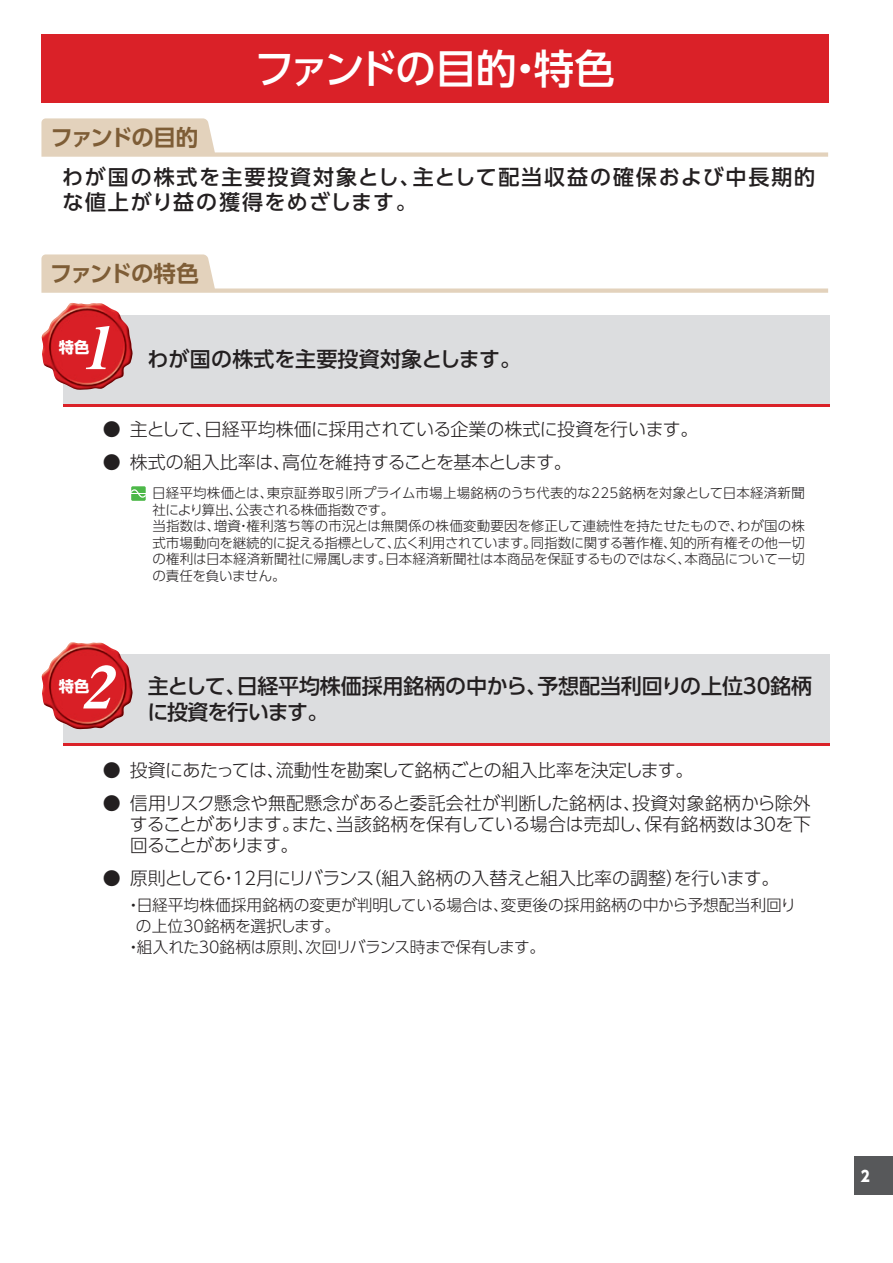
<style>
.page{position:relative;width:893px;height:1263px;background:#fff}
.page>*{position:absolute;margin:0;border:0;box-sizing:border-box;transform-origin:0 0}
.t1{font:italic 58.5px "Midashi Min Pr 5 MA31";color:#fff;scale:1.04 1}
.t2{font:500 40.5px "UD Shin Go Pro";letter-spacing:-.06em;color:#fff}
.t3{font:700 22.5px "UD Shin Go Pro De";letter-spacing:-.07em;color:#7e5d36}
.t4{font:500 21px/25.5px "UD Shin Go Pro";letter-spacing:.01em;color:#231f20}
.t5{font:500 21px/25.5px "UD Shin Go Pro";letter-spacing:.09em;color:#231f20}
.t6{font:300 18px/21px "UD Shin Go Pro";letter-spacing:-.025em;color:#231f20;text-align:justify}
.t7{font:300 15.75px "UD Shin Go Pro";color:#231f20}
.t8{font:300 15.75px "UD Shin Go Pro";letter-spacing:-.02em;color:#231f20}
.t9{font:700 15.3px "UD Shin Go Pro";color:#fff}
.t10{font:800 15px "UD Shin Go Pro";color:#fff;scale:.9 1}
.t11{font:300 13.5px/16.5px "UD Shin Go Pro";color:#231f20}
.s1{font-size:18px}
</style>
<div class="page">
<div style="left:855px;top:1157px;width:38px;height:38px;background:#57585a"></div>
<svg style="left:41px;top:118px;width:787px;height:39px"></svg>
<svg style="left:41px;top:254px;width:787px;height:39px"></svg>
<div style="left:63px;top:315px;width:766px;height:92px;background:#dcdddf"></div>
<hr style="left:63px;top:404px;width:766px;height:3px;background:#da2128">
<img style="left:41px;top:303px;width:92px;height:87px">
<div style="left:131px;top:486px;width:15px;height:15px;background:#4cb848"></div>
<svg style="left:131px;top:489px;width:15px;height:9px"></svg>
<div style="left:63px;top:655px;width:766px;height:91px;background:#dcdddf"></div>
<hr style="left:63px;top:743px;width:766px;height:3px;background:#da2128">
<img style="left:41px;top:642px;width:92px;height:88px">
<div style="left:41px;top:35px;width:788px;height:68px;background:#da2128"></div>
<h2 class="t2" style="left:254px;top:36px;width:362px">ファンドの目的・特色</h2>
<h3 class="t3" style="left:50px;top:119px;width:149px">ファンドの目的</h3>
<h3 class="t5" style="left:62px;top:164px;width:754px">わが国の株式を主要投資対象とし、主として配当収益の確保および中長期的な値上がり益の獲得をめざします。</h3>
<h3 class="t3" style="left:50px;top:255px;width:151px">ファンドの特色</h3>
<h1 class="t1" style="left:80px;top:302px;width:49px">1</h1>
<p class="t9" style="left:59px;top:334px;width:32px">特色</p>
<h3 class="t4" style="left:148px;top:346px;width:375px">わが国の株式を主要投資対象とします。</h3>
<h3 class="t6" style="left:103px;top:418px;width:597px">● 主として、日経平均株価に採用されている企業の株式に投資を行います。</h3>
<h3 class="t6" style="left:103px;top:451px;width:470px">● 株式の組入比率は、高位を維持することを基本とします。</h3>
<p class="t11" style="left:152px;top:484px;width:654px">日経平均株価とは、東京証券取引所プライム市場上場銘柄のうち代表的な225銘柄を対象として日本経済新聞社により算出、公表される株価指数です。<br>当指数は、増資・権利落ち等の市況とは無関係の株価変動要因を修正して連続性を持たせたもので、わが国の株式市場動向を継続的に捉える指標として、広く利用されています。同指数に関する著作権、知的所有権その他一切の権利は日本経済新聞社に帰属します。日本経済新聞社は本商品を保証するものではなく、本商品について一切の責任を負いません。</p>
<h1 class="t1" style="left:80px;top:641px;width:49px">2</h1>
<h3 class="t4" style="left:147px;top:673px;width:666px">主として、日経平均株価採用銘柄の中から、予想配当利回りの上位30銘柄に投資を行います。</h3>
<h3 class="t6" style="left:103px;top:759px;width:592px">● 投資にあたっては、流動性を勘案して銘柄ごとの組入比率を決定します。</h3>
<h3 class="t6" style="left:130px;top:792px;width:683px;text-indent:-27px">● 信用リスク懸念や無配懸念があると委託会社が判断した銘柄は、投資対象銘柄から除外することがあります。また、当該銘柄を保有している場合は売却し、保有銘柄数は３０を下回ることがあります。</h3>
<h3 class="t6" style="left:103px;top:867px;width:678px">● 原則として6・12月にリバランス（組入銘柄の入替えと組入比率の調整）を行います。</h3>
<p class="t7" style="left:124px;top:892px;width:673px"><span class="s1">・</span>日経平均株価採用銘柄の変更が判明している場合は、変更後の採用銘柄の中から予想配当利回り</p>
<p class="t7" style="left:136px;top:913px;width:206px">の上位30銘柄を選択します。</p>
<p class="t8" style="left:124px;top:934px;width:422px"><span class="s1">・</span>組入れた30銘柄は原則、次回リバランス時まで保有します。</p>
<p class="t9" style="left:59px;top:674px;width:32px">特色</p>
<p class="t10" style="left:861px;top:1163px;width:11px">2</p>
</div>
